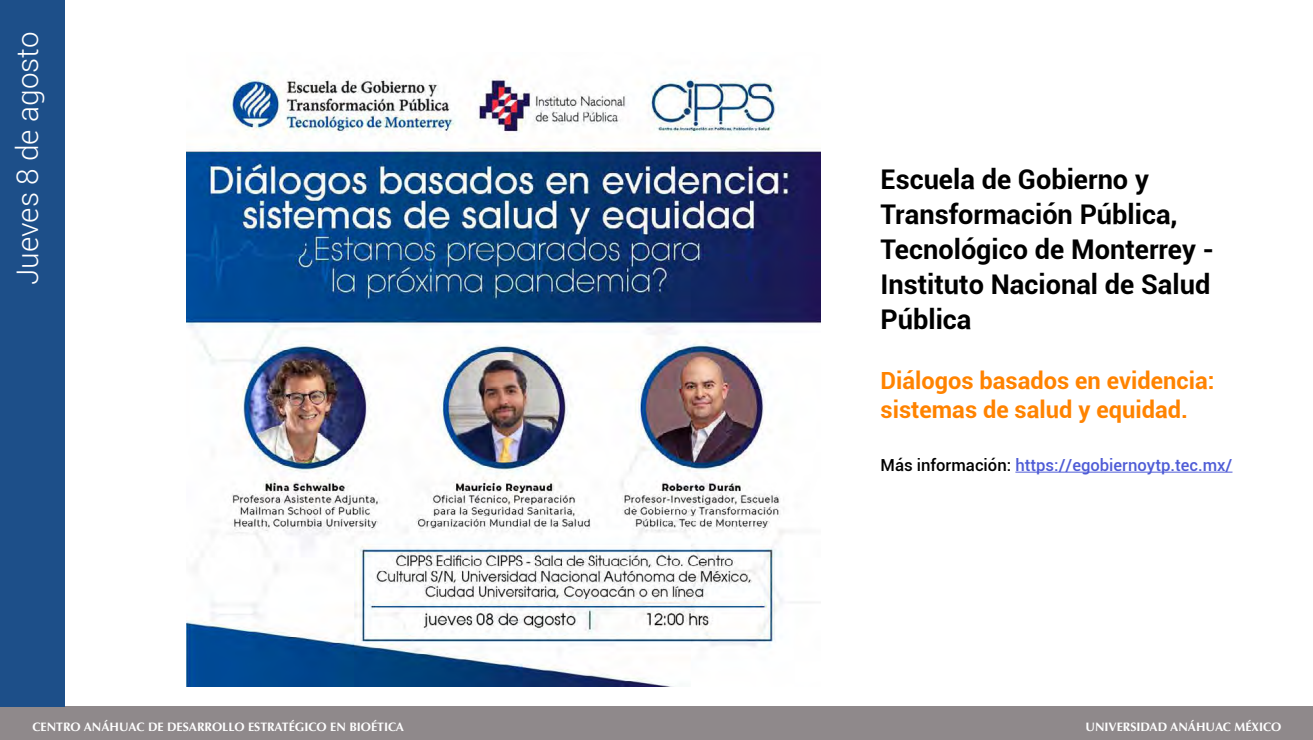
<style>
.page{position:relative;width:1313px;height:740px;background:#fff}
.page>*{position:absolute;margin:0;border:0;box-sizing:border-box;transform-origin:0 0}
.t1{font:300 29.75px "Roboto";color:#fff}
.t2{font:700 27.12px/35px "Roboto";color:#000}
.t3{font:700 23.62px/29.8px "Roboto";color:#ff8300}
.t4{font:500 16.62px "Roboto";color:#4f5cd6}
.t5{font:700 12.25px "Optima";color:#fff}
.s1{color:#000}
</style>
<div class="page">
<div style="left:0;top:706px;width:1312px;height:33px;background:#8f898b"></div>
<div style="left:0;top:0;width:65px;height:706px;background:#1d4f89"></div>
<hr style="left:1015px;top:471px;width:217px;height:1px;background:#4f5cd6">
<img style="left:186px;top:72px;width:634px;height:613px">
<p class="t1" style="left:7px;top:285px;width:255px;rotate:-90deg">Jueves 8 de agosto</p>
<p class="t2" style="left:880px;top:161px;width:335px">Escuela de Gobierno y<br>Transformación Pública,<br>Tecnológico de Monterrey -<br>Instituto Nacional de Salud<br>Pública</p>
<p class="t3" style="left:880px;top:364px;width:335px">Diálogos basados en evidencia: sistemas de salud y equidad.</p>
<p class="t4" style="left:880px;top:453px;width:353px"><span class="s1">Más información:</span> https://egobiernoytp.tec.mx/</p>
<p class="t5" style="left:32px;top:719px;width:373px">CENTRO ANÁHUAC DE DESARROLLO ESTRATÉGICO EN BIOÉTICA</p>
<p class="t5" style="left:1085px;top:719px;width:197px">UNIVERSIDAD ANÁHUAC MÉXICO</p>
</div>
